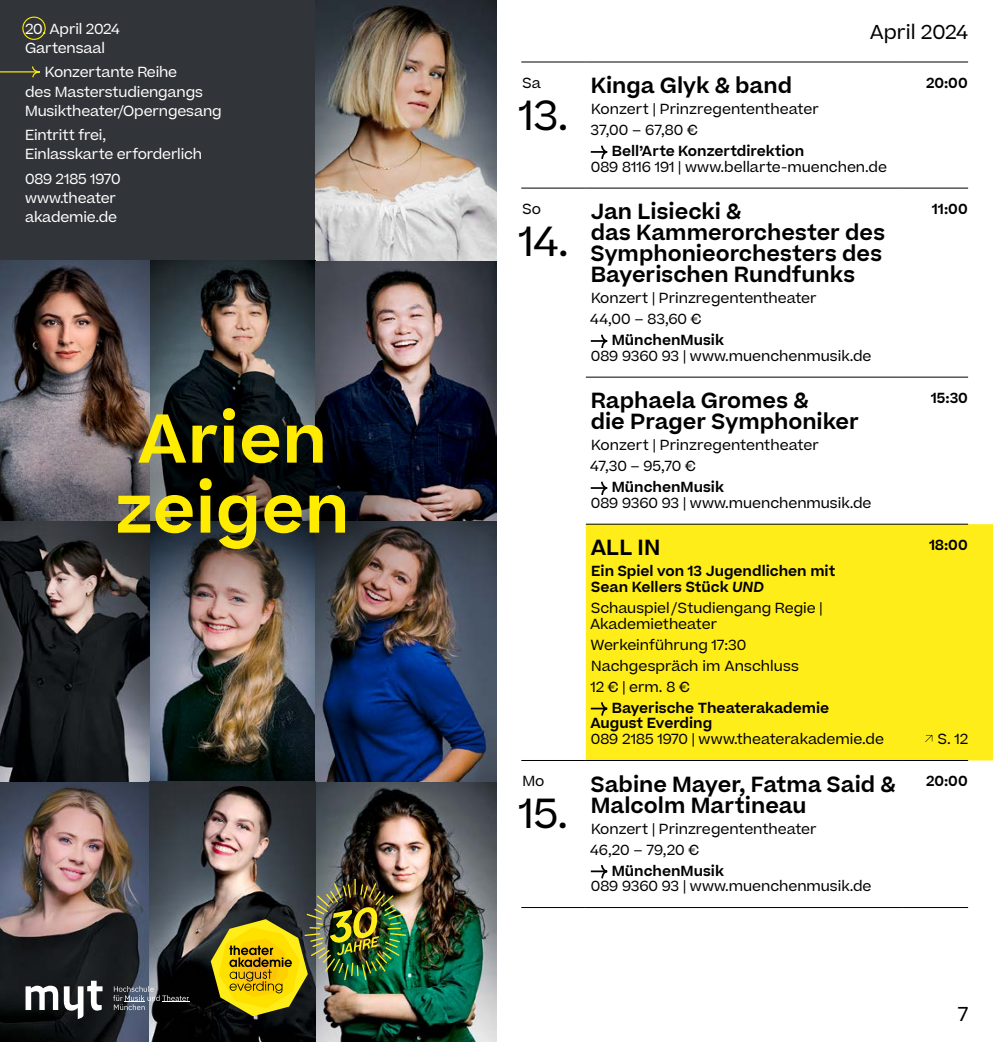
<style>
.page{position:relative;width:993px;height:1042px;background:#fff}
.page>*{position:absolute;margin:0;border:0;box-sizing:border-box;transform-origin:0 0}
.t1{font:600 65.98px/70px "Beatrice";letter-spacing:.01em;color:#ffec00;text-align:center}
.t2{font:40.25px "Beatrice";color:#000}
.t3{font:600 21px/21px "Beatrice";color:#000}
.t4{font:19.25px "Beatrice";color:#000}
.t5{font:14px/21px "Beatrice";color:#000}
.t6{font:600 14px/15.8px "Beatrice";color:#000}
.t7{font:14px/19.2px "Beatrice";letter-spacing:-.01em;color:#fff}
.s1{font-style:italic}
</style>
<div class="page">
<div style="left:585px;top:524px;width:407px;height:236px;background:#ffed1a"></div>
<hr style="left:521px;top:62px;width:64px;height:1px;background:#000">
<hr style="left:585px;top:62px;width:317px;height:1px;background:#000">
<hr style="left:902px;top:62px;width:65px;height:1px;background:#000">
<hr style="left:521px;top:188px;width:64px;height:1px;background:#000">
<hr style="left:585px;top:188px;width:317px;height:1px;background:#000">
<hr style="left:902px;top:188px;width:65px;height:1px;background:#000">
<hr style="left:585px;top:377px;width:317px;height:1px;background:#000">
<hr style="left:902px;top:377px;width:65px;height:1px;background:#000">
<hr style="left:585px;top:524px;width:317px;height:1px;background:#000">
<hr style="left:902px;top:524px;width:65px;height:1px;background:#000">
<hr style="left:521px;top:760px;width:64px;height:1px;background:#000">
<hr style="left:585px;top:760px;width:317px;height:1px;background:#000">
<hr style="left:902px;top:760px;width:65px;height:1px;background:#000">
<hr style="left:521px;top:907px;width:64px;height:1px;background:#000">
<hr style="left:585px;top:907px;width:317px;height:1px;background:#000">
<hr style="left:902px;top:907px;width:65px;height:1px;background:#000">
<svg style="left:590px;top:145px;width:18px;height:14px"></svg>
<svg style="left:590px;top:334px;width:18px;height:14px"></svg>
<svg style="left:590px;top:481px;width:18px;height:14px"></svg>
<svg style="left:589px;top:700px;width:19px;height:17px"></svg>
<svg style="left:924px;top:735px;width:8px;height:7px"></svg>
<svg style="left:590px;top:865px;width:18px;height:14px"></svg>
<div style="left:0;top:0;width:496px;height:1042px;background:#313438"></div>
<img style="left:0;top:260px;width:496px;height:782px">
<img style="left:315px;top:0;width:181px;height:260px">
<svg style="left:113px;top:986px;width:76px;height:24px;background:#464a51"></svg>
<svg style="left:26px;top:985px;width:32px;height:25px"></svg>
<svg style="left:64px;top:980px;width:38px;height:39px"></svg>
<img style="left:0;top:328px;width:496px;height:355px">
<div style="left:22px;top:17px;width:24px;height:23px;border:1px solid #ffec00;border-radius:50%"></div>
<svg style="left:0;top:66px;width:40px;height:12px"></svg>
<img style="left:211px;top:879px;width:195px;height:137px">
<p class="t7" style="left:25px;top:19px;width:96px">20. April 2024<br>Gartensaal</p>
<p class="t7" style="left:25px;top:62px;width:198px;text-indent:20px">Konzertante Reihe<br>des Masterstudiengangs<br>Musiktheater/Operngesang</p>
<p class="t7" style="left:25px;top:125px;width:178px">Eintritt frei,<br>Einlasskarte erforderlich</p>
<p class="t7" style="left:25px;top:169px;width:97px">089 2185 1970 www.theater akademie.de</p>
<h1 class="t1" style="left:115px;top:404px;width:235px">Arien zeigen</h1>
<p class="t5" style="left:522px;top:72px;width:20px">Sa</p>
<h2 class="t2" style="left:518px;top:89px;width:51px">13.</h2>
<p class="t5" style="left:522px;top:198px;width:20px">So</p>
<h2 class="t2" style="left:518px;top:215px;width:52px">14.</h2>
<p class="t5" style="left:522px;top:770px;width:24px">Mo</p>
<h2 class="t2" style="left:518px;top:787px;width:51px">15.</h2>
<h3 class="t4" style="left:869px;top:19px;width:100px">April 2024</h3>
<h3 class="t3" style="left:590px;top:75px;width:203px">Kinga Glyk &amp; band</h3>
<p class="t5" style="left:590px;top:98px;width:230px">Konzert | Prinzregententheater<br>37,00 – 67,80 €</p>
<p class="t6" style="left:611px;top:143px;width:194px">Bell’Arte Konzertdirektion</p>
<p class="t5" style="left:590px;top:156px;width:297px">089 8116 191 | www.bellarte-muenchen.de</p>
<h3 class="t3" style="left:590px;top:201px;width:296px">Jan Lisiecki &amp;<br>das Kammerorchester des<br>Symphonieorchesters des<br>Bayerischen Rundfunks</h3>
<p class="t5" style="left:590px;top:287px;width:228px">Konzert | Prinzregententheater<br>44,00 – 83,60 €</p>
<p class="t6" style="left:611px;top:332px;width:114px">MünchenMusik</p>
<p class="t5" style="left:590px;top:345px;width:282px">089 9360 93 | www.muenchenmusik.de</p>
<h3 class="t3" style="left:590px;top:390px;width:269px">Raphaela Gromes &amp;<br>die Prager Symphoniker</h3>
<p class="t5" style="left:590px;top:434px;width:230px">Konzert | Prinzregententheater<br>47,30 – 95,70 €</p>
<p class="t6" style="left:611px;top:479px;width:114px">MünchenMusik</p>
<p class="t5" style="left:590px;top:492px;width:282px">089 9360 93 | www.muenchenmusik.de</p>
<h3 class="t3" style="left:590px;top:537px;width:71px">ALL IN</h3>
<p class="t6" style="left:591px;top:563px;width:246px">Ein Spiel von 13 Jugendlichen mit<br>Sean Kellers Stück <span class="s1">UND</span></p>
<p class="t5" style="left:590px;top:600px;width:234px;line-height:15.8px">Schauspiel/Studiengang Regie |<br>Akademietheater</p>
<p class="t5" style="left:590px;top:634px;width:210px">Werkeinführung 17:30<br>Nachgespräch im Anschluss<br>12 € | erm. 8 €</p>
<p class="t6" style="left:590px;top:700px;width:240px;text-indent:21px">Bayerische Theaterakademie<br>August Everding</p>
<p class="t5" style="left:590px;top:728px;width:294px">089 2185 1970 | www.theaterakademie.de</p>
<h3 class="t3" style="left:590px;top:773px;width:306px">Sabine Mayer, Fatma Said &amp;<br>Malcolm Martineau</h3>
<p class="t5" style="left:590px;top:818px;width:228px">Konzert | Prinzregententheater<br>46,20 – 79,20 €</p>
<p class="t6" style="left:611px;top:862px;width:114px">MünchenMusik</p>
<p class="t5" style="left:590px;top:875px;width:282px">089 9360 93 | www.muenchenmusik.de</p>
<p class="t6" style="left:925px;top:75px;width:43px">20:00</p>
<p class="t6" style="left:932px;top:201px;width:37px">11:00</p>
<p class="t6" style="left:930px;top:390px;width:38px">15:30</p>
<p class="t6" style="left:929px;top:537px;width:40px">18:00</p>
<p class="t5" style="left:937px;top:728px;width:32px">S. 12</p>
<p class="t6" style="left:925px;top:773px;width:43px">20:00</p>
<h3 class="t4" style="left:957px;top:1001px;width:12px">7</h3>
</div>
